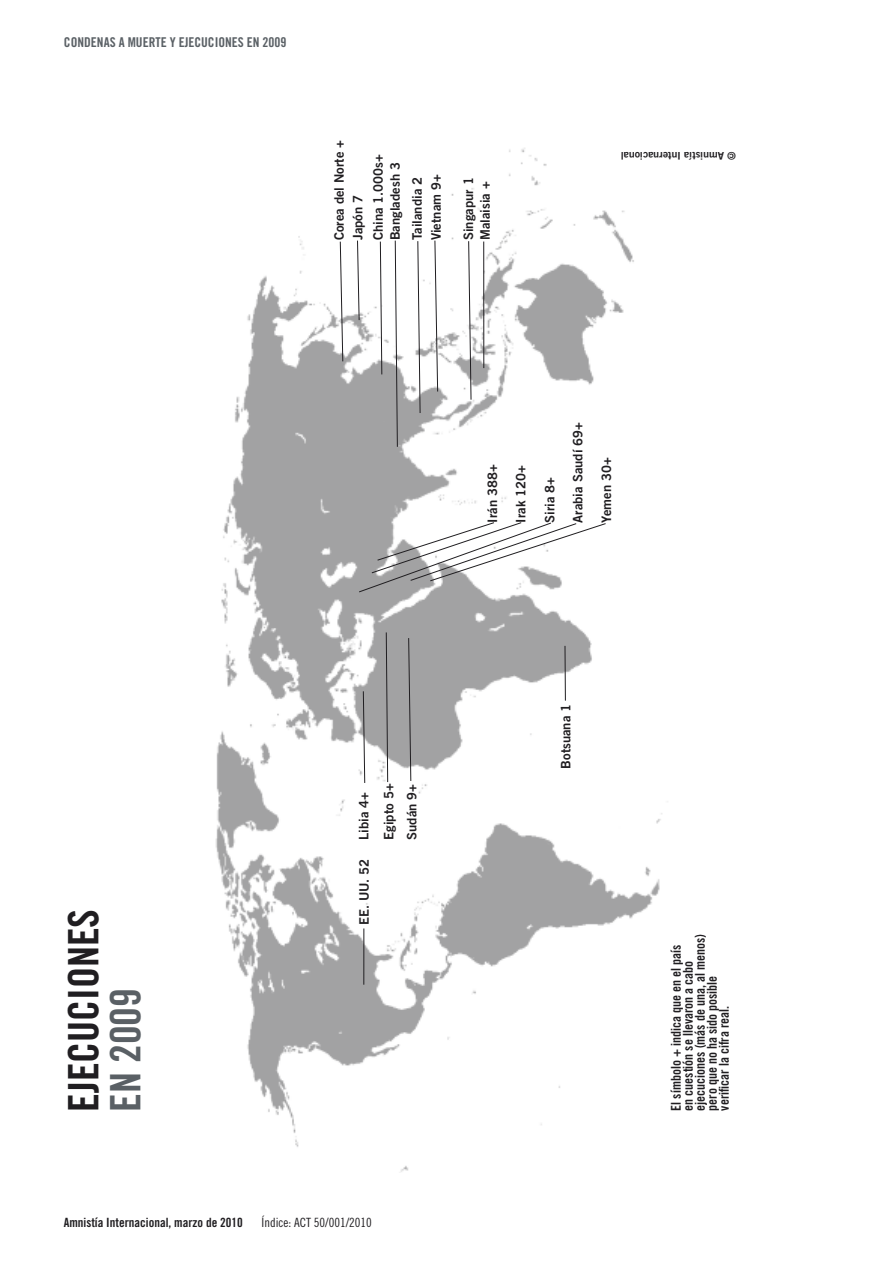
<style>
.page{position:relative;width:893px;height:1263px;background:#fff}
.page>*{position:absolute;margin:0;border:0;box-sizing:border-box;transform-origin:0 0}
.t1{font:42px "Amnesty Trade Gothic Bd Cn 20";color:#201e21}
.t2{font:42px "Amnesty Trade Gothic Bd Cn 20";color:#5a6065}
.t3{font:13.5px/12px "Amnesty Trade Gothic Bd Cn 20";color:#201e21}
.t4{font:13.5px "Amnesty Trade Gothic Bd Cn 20";color:#5a6065}
.t5{font:13.05px/18.9px "Amnesty Trade Gothic Bd 2";color:#201e21}
.t6{font:12.75px "Amnesty Trade Gothic Bd Cn 20";color:#201e21}
.t7{font:12.75px "Amnesty Trade Gothic Cn 18";color:#201e21}
.t8{font:10.5px "Amnesty Trade Gothic Bd 2";color:#201e21}
</style>
<div class="page">
<img style="left:215px;top:148px;width:447px;height:1024px">
<svg style="left:340px;top:241px;width:3px;height:121px"></svg>
<svg style="left:357px;top:240px;width:2px;height:80px"></svg>
<svg style="left:395px;top:240px;width:3px;height:207px"></svg>
<svg style="left:380px;top:241px;width:2px;height:134px"></svg>
<svg style="left:418px;top:241px;width:2px;height:172px"></svg>
<svg style="left:435px;top:240px;width:3px;height:152px"></svg>
<svg style="left:468px;top:241px;width:3px;height:159px"></svg>
<hr style="left:483px;top:242px;width:1px;height:126px;background:#201e21">
<svg style="left:359px;top:522px;width:247px;height:70px"></svg>
<hr style="left:364px;top:928px;width:1px;height:57px;background:#201e21">
<svg style="left:363px;top:691px;width:2px;height:92px"></svg>
<svg style="left:386px;top:632px;width:2px;height:150px"></svg>
<svg style="left:408px;top:638px;width:3px;height:143px"></svg>
<hr style="left:565px;top:646px;width:1px;height:55px;background:#201e21">
<p class="t4" style="left:64px;top:34px;width:224px">CONDENAS A MUERTE Y EJECUCIONES EN 2009</p>
<p class="t5" style="left:330px;top:240px;width:102px;rotate:-90deg">Corea del Norte +</p>
<p class="t5" style="left:348px;top:240px;width:47px;rotate:-90deg">Japón 7</p>
<p class="t5" style="left:369px;top:240px;width:88px;rotate:-90deg">China 1.000s+</p>
<p class="t5" style="left:385px;top:240px;width:79px;rotate:-90deg">Bangladesh 3</p>
<p class="t5" style="left:408px;top:240px;width:67px;rotate:-90deg">Tailandia 2<br>Vietnam 9+</p>
<p class="t5" style="left:459px;top:240px;width:64px;rotate:-90deg">Singapur 1</p>
<p class="t5" style="left:475px;top:240px;width:60px;rotate:-90deg">Malaisia +</p>
<p class="t8" style="left:736px;top:162px;width:117px;rotate:-180deg">© A m aí tsin l anoi canretnI</p>
<p class="t5" style="left:483px;top:523px;width:60px;rotate:-90deg">Irán 388+</p>
<p class="t5" style="left:511px;top:523px;width:59px;rotate:-90deg">Irak 120+</p>
<p class="t5" style="left:540px;top:523px;width:47px;rotate:-90deg">Siria 8+</p>
<p class="t5" style="left:568px;top:523px;width:102px;rotate:-90deg">Arabia Saudí 69+</p>
<p class="t5" style="left:597px;top:523px;width:67px;rotate:-90deg">Yemen 30+</p>
<h1 class="t1" style="left:58px;top:1112px;width:204px;rotate:-90deg">EJECUCIONES</h1>
<h1 class="t2" style="left:100px;top:1112px;width:125px;rotate:-90deg">EN 2009</h1>
<p class="t5" style="left:354px;top:840px;width:50px;rotate:-90deg">Libia 4+</p>
<p class="t5" style="left:354px;top:925px;width:68px;rotate:-90deg">EE. UU. 52</p>
<p class="t5" style="left:379px;top:840px;width:58px;rotate:-90deg">Egipto 5+</p>
<p class="t5" style="left:402px;top:840px;width:58px;rotate:-90deg">Sudán 9+</p>
<p class="t6" style="left:64px;top:1215px;width:181px">Amnistía Internacional, marzo de 2010</p>
<p class="t7" style="left:261px;top:1215px;width:112px">Índice: ACT 50/001/2010</p>
<p class="t5" style="left:556px;top:769px;width:66px;rotate:-90deg">Botsuana 1</p>
<p class="t3" style="left:670px;top:1110px;width:178px;rotate:-90deg">El símbolo + indica que en el país en cuestión se llevaron a cabo ejecuciones (más de una, al menos) pero que no ha sido posible verificar la cifra real.</p>
</div>
